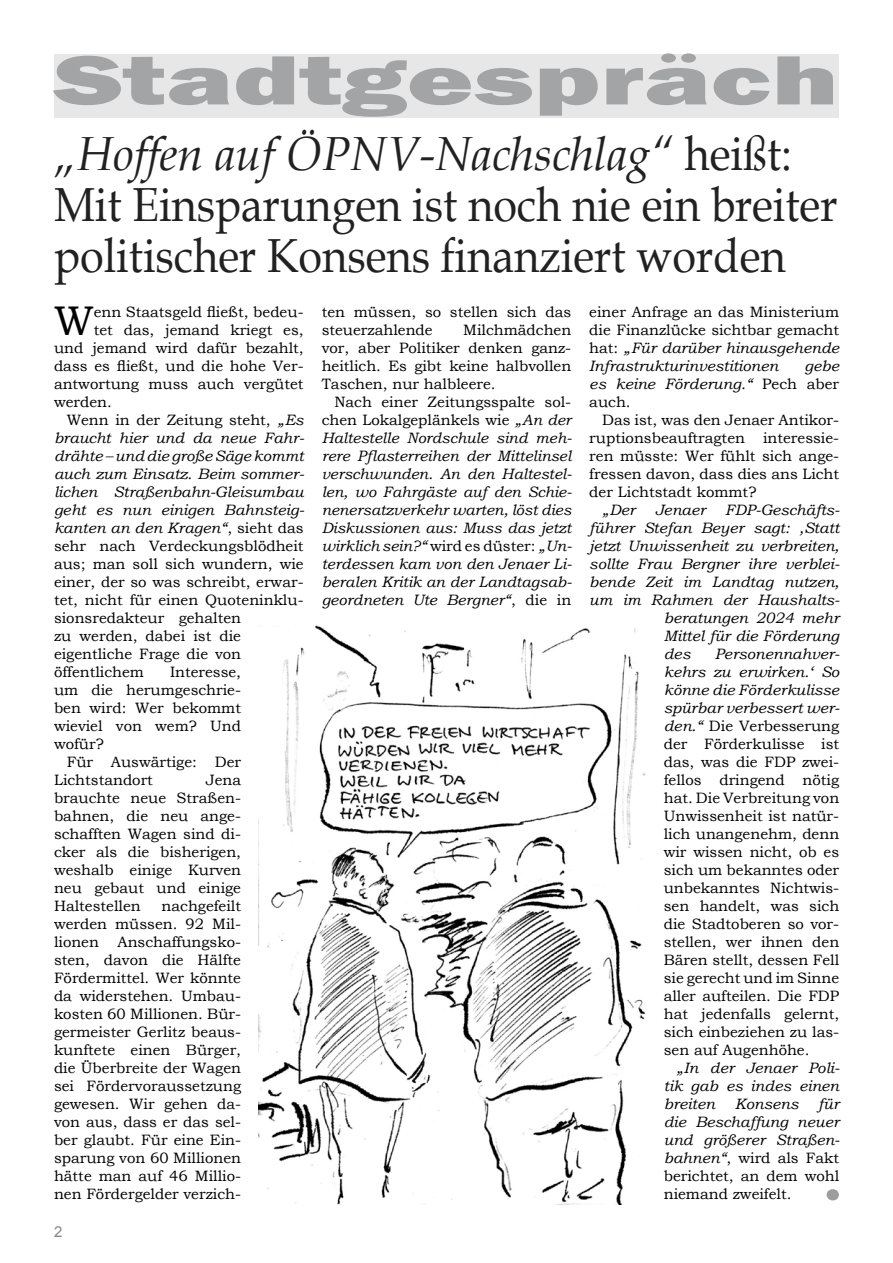
<style>
.page{position:relative;width:893px;height:1263px;background:#fff}
.page>*{position:absolute;margin:0;border:0;box-sizing:border-box;transform-origin:0 0}
.t1{font:800 72px "Franklin Gothic";color:#a2a4a6;scale:1.58 1}
.t2{font:700 61.95px "Bookman Old Style";color:#9c9d9f;scale:1.08 1}
.t3{font:47.85px/51px "Book Antiqua";color:#212122;scale:.91 1}
.t4{font:41.4px "Bookman Old Style";color:#000}
.t5{font:15px/18px "Bookman Old Style";color:#000;text-align:justify}
.t6{font:italic 15px/18px "Bookman Old Style";color:#000;text-align:justify}
.t7{font:15px "Arial";color:#878889}
.s1{font-style:italic}
.s2{font-style:normal}
</style>
<div class="page">
<div style="left:54px;top:54px;width:785px;height:64px;background:#e7e7e8"></div>
<img style="left:258px;top:626px;width:388px;height:579px">
<h1 class="t1" style="left:54px;top:34px;width:498px">Stadtgespräch</h1>
<h3 class="t3" style="left:54px;top:128px;width:862px"><span class="s1">„Hoffen auf ÖPNV-Nachschlag“</span> heißt:<br>Mit Einsparungen ist noch nie ein breiter politischer Konsens finanziert worden</h3>
<h3 class="t4" style="left:54px;top:294px;width:41px">W</h3>
<p class="t5" style="left:94px;top:303px;width:211px">enn Staatsgeld fließt, bedeu-</p>
<p class="t5" style="left:322px;top:303px;width:251px">ten müssen, so stellen sich das steuerzahlende</p>
<p class="t5" style="left:589px;top:303px;width:251px">einer Anfrage an das Ministerium die Finanzlücke sichtbar gemacht hat: <span class="s1">„Für darüber hinausgehende Infrastrukturinvestitionen</span></p>
<p class="t5" style="left:94px;top:321px;width:211px">tet das, jemand kriegt es,</p>
<p class="t5" style="left:54px;top:339px;width:251px">und jemand wird dafür bezahlt,</p>
<p class="t5" style="left:54px;top:357px;width:251px">dass es fließt, und die hohe Ver-</p>
<p class="t5" style="left:54px;top:375px;width:251px">antwortung muss auch vergütet</p>
<p class="t5" style="left:54px;top:393px;width:59px">werden.</p>
<p class="t5" style="left:67px;top:411px;width:238px">Wenn in der Zeitung steht, <span class="s1">„Es</span></p>
<p class="t6" style="left:54px;top:428px;width:252px">braucht hier und da neue Fahr-</p>
<p class="t6" style="left:54px;top:446px;width:251px">drähte – und die große Säge kommt</p>
<p class="t6" style="left:54px;top:464px;width:252px">auch zum Einsatz. Beim sommer-</p>
<p class="t6" style="left:54px;top:482px;width:251px">lichen Straßenbahn-Gleisumbau</p>
<p class="t6" style="left:54px;top:500px;width:252px">geht es nun einigen Bahnsteig-</p>
<p class="t6" style="left:54px;top:518px;width:251px">kanten an den Kragen“<span class="s2">, sieht das</span></p>
<p class="t5" style="left:54px;top:537px;width:251px">sehr nach Verdeckungsblödheit</p>
<p class="t5" style="left:54px;top:555px;width:251px">aus; man soll sich wundern, wie</p>
<p class="t5" style="left:54px;top:573px;width:251px">einer, der so was schreibt, erwar-</p>
<p class="t5" style="left:54px;top:591px;width:251px">tet, nicht für einen Quoteninklu-</p>
<p class="t5" style="left:54px;top:609px;width:189px">sionsredakteur gehalten</p>
<p class="t5" style="left:54px;top:627px;width:189px">zu werden, dabei ist die</p>
<p class="t5" style="left:54px;top:645px;width:189px">eigentliche Frage die von</p>
<p class="t5" style="left:54px;top:663px;width:91px">öffentlichem</p>
<p class="t5" style="left:322px;top:321px;width:251px;text-indent:142px">Milchmädchen vor, aber Politiker denken ganz&shy;heitlich. Es gibt keine halbvollen Taschen, nur halbleere.</p>
<p class="t6" style="left:322px;top:392px;width:252px;text-indent:13px"><span class="s2">Nach einer Zeitungsspalte sol&shy;chen Lokalgeplänkels wie</span> „An der Haltestelle Nordschule sind meh&shy;rere Pflasterreihen der Mittelinsel verschwunden. An den Haltestel&shy;len, wo Fahrgäste auf den Schie&shy;nenersatzverkehr warten, löst dies Diskussionen aus: Muss das jetzt wirklich sein?“ <span class="s2">wird es düster:</span> „Un&shy;terdessen kam von den Jenaer Li&shy;beralen Kritik an der Landtagsab&shy;geordneten Ute Bergner“<span class="s2">, die in</span></p>
<p class="t6" style="left:589px;top:356px;width:251px;text-indent:215px">gebe es keine Förderung.“ <span class="s2">Pech aber auch.</span></p>
<p class="t5" style="left:589px;top:411px;width:251px;text-indent:13px">Das ist, was den Jenaer Antikor&shy;ruptionsbeauftragten interessie&shy;ren müsste: Wer fühlt sich ange&shy;fressen davon, dass dies ans Licht der Lichtstadt kommt?</p>
<p class="t6" style="left:602px;top:500px;width:35px">„Der</p>
<p class="t6" style="left:655px;top:500px;width:52px">Jenaer</p>
<p class="t6" style="left:725px;top:500px;width:116px">FDP-Geschäfts-</p>
<p class="t6" style="left:589px;top:518px;width:251px">führer Stefan Beyer sagt: ‚Statt</p>
<p class="t6" style="left:589px;top:536px;width:251px">jetzt Unwissenheit zu verbreiten,</p>
<p class="t6" style="left:589px;top:554px;width:252px">sollte Frau Bergner ihre verblei-</p>
<p class="t6" style="left:589px;top:572px;width:251px">bende Zeit im Landtag nutzen,</p>
<p class="t6" style="left:589px;top:590px;width:252px">um im Rahmen der Haushalts-</p>
<p class="t6" style="left:664px;top:608px;width:177px">beratungen 2024 mehr</p>
<p class="t6" style="left:664px;top:626px;width:177px">Mittel für die Förderung</p>
<p class="t6" style="left:664px;top:644px;width:28px">des</p>
<p class="t5" style="left:664px;top:645px;width:177px;text-indent:51px"><span class="s1">Personennahver&shy;kehrs zu erwirken.‘ So könne die Förderkulisse spürbar verbessert wer&shy;den.“</span> Die Verbesserung der Förderkulisse ist das, was die FDP zwei&shy;fellos dringend nötig hat. Die Verbreitung von Unwissenheit ist natür&shy;lich unangenehm, denn wir wissen nicht, ob es sich um bekanntes oder unbekanntes Nichtwis&shy;sen handelt, was sich die Stadtoberen so vor&shy;stellen, wer ihnen den Bären stellt, dessen Fell sie gerecht und im Sinne aller aufteilen. Die FDP hat jedenfalls gelernt, sich einbeziehen zu las&shy;sen auf Augenhöhe.</p>
<p class="t6" style="left:664px;top:1058px;width:177px;text-indent:13px">„In der Jenaer Poli&shy;tik gab es indes einen breiten</p>
<p class="t5" style="left:54px;top:663px;width:189px;text-indent:116px">Interesse, um die herumgeschrie&shy;ben wird: Wer bekommt wieviel von wem? Und wofür?</p>
<p class="t5" style="left:54px;top:753px;width:189px;text-indent:13px">Für Auswärtige: Der<br>Lichtstandort</p>
<p class="t5" style="left:54px;top:771px;width:189px;text-indent:152px">Jena brauchte neue Straßen&shy;bahnen, die neu ange&shy;schafften Wagen sind di&shy;cker als die bisherigen, weshalb einige Kurven neu gebaut und einige Haltestellen</p>
<p class="t5" style="left:54px;top:897px;width:189px;text-indent:108px">nachgefeilt werden müssen. 92 Mil&shy;lionen Anschaffungsko&shy;sten, davon die Hälfte Fördermittel. Wer könnte da widerstehen. Umbau&shy;kosten 60 Millionen. Bür&shy;germeister Gerlitz beaus&shy;kunftete einen Bürger, die Überbreite der Wagen sei Fördervoraussetzung gewesen. Wir gehen da&shy;von aus, dass er das sel&shy;ber glaubt. Für eine Ein&shy;sparung von 60 Millionen hätte man auf 46 Millio&shy;nen Fördergelder verzich-</p>
<p class="t6" style="left:664px;top:1094px;width:177px;text-indent:154px">für die Beschaffung neuer und größerer Straßen&shy;bahnen“<span class="s2">, wird als Fakt berichtet, an dem wohl niemand zweifelt.</span></p>
<p class="t6" style="left:735px;top:1094px;width:65px">Konsens</p>
<h2 class="t2" style="left:821px;top:1134px;width:23px">.</h2>
<p class="t7" style="left:54px;top:1222px;width:10px">2</p>
</div>
